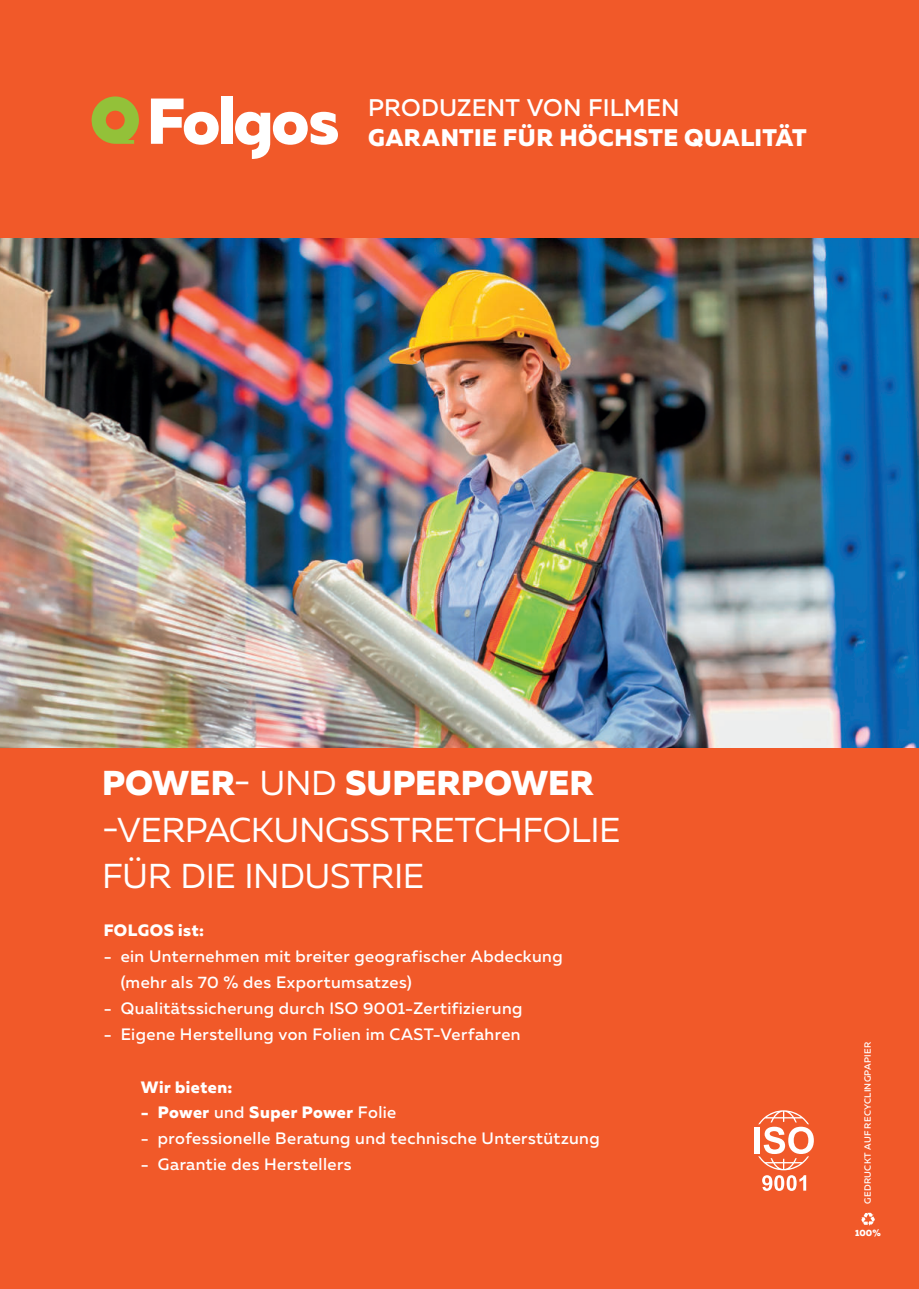
<style>
.page{position:relative;width:919px;height:1289px;background:#fff}
.page>*{position:absolute;margin:0;border:0;box-sizing:border-box;transform-origin:0 0}
.t1{font:34.5px/46.5px "Muller";letter-spacing:-.015em;color:#fff}
.t2{font:800 24px "Muller";letter-spacing:.015em;color:#fff}
.t3{font:500 24px "Muller";letter-spacing:.01em;color:#fff}
.t4{font:500 16.5px/25.8px "Muller";letter-spacing:.03em;color:#fff}
.t5{font:800 16.5px "Muller";letter-spacing:.03em;color:#fff}
.t6{font:500 9px "Muller";letter-spacing:.03em;color:#fff}
.t7{font:800 9px "Muller";color:#fff}
.s1{font-weight:800}
.s2{font-weight:500}
</style>
<div class="page">
<div style="left:0;top:0;width:918px;height:1288px;background:#f15929"></div>
<img style="left:0;top:238px;width:918px;height:509px">
<svg style="left:861px;top:1212px;width:13px;height:13px"></svg>
<div style="left:754px;top:1127px;width:5px;height:26px;background:#fff"></div>
<svg style="left:758px;top:1110px;width:55px;height:80px"></svg>
<svg style="left:91px;top:96px;width:48px;height:48px"></svg>
<svg style="left:151px;top:98px;width:68px;height:47px"></svg>
<div style="left:221px;top:97px;width:11px;height:47px;background:#fff"></div>
<svg style="left:235px;top:112px;width:103px;height:47px"></svg>
<h2 class="t3" style="left:368px;top:97px;width:313px">PRODUZENT VON FILMEN</h2>
<h2 class="t2" style="left:368px;top:124px;width:440px">GARANTIE FÜR HÖCHSTE QUALITÄT</h2>
<h1 class="t1" style="left:102px;top:760px;width:520px"><span class="s1">POWER</span>- UND <span class="s1">SUPERPOWER </span>-VERPACKUNGSSTRETCHFOLIE<br>FÜR DIE INDUSTRIE</h1>
<p class="t5" style="left:104px;top:921px;width:102px">FOLGOS ist:</p>
<p class="t4" style="left:121px;top:944px;width:443px;text-indent:-17px">- ein Unternehmen mit breiter geografischer Abdeckung (mehr als 70 % des Exportumsatzes)</p>
<p class="t4" style="left:104px;top:996px;width:420px">- Qualitätssicherung durch ISO 9001-Zertifizierung</p>
<p class="t4" style="left:104px;top:1022px;width:418px">- Eigene Herstellung von Folien im CAST-Verfahren</p>
<p class="t5" style="left:141px;top:1077px;width:93px">Wir bieten:</p>
<p class="t5" style="left:141px;top:1103px;width:257px">- Power <span class="s2">und</span> Super Power <span class="s2">Folie</span></p>
<p class="t4" style="left:141px;top:1126px;width:460px">- professionelle Beratung und technische Unterstützung</p>
<p class="t4" style="left:141px;top:1152px;width:212px">- Garantie des Herstellers</p>
<p class="t6" style="left:863px;top:1203px;width:163px;rotate:-90deg">GEDRUCKT AUF RECYCLINGPAPIER</p>
<p class="t7" style="left:855px;top:1227px;width:27px">100%</p>
</div>
